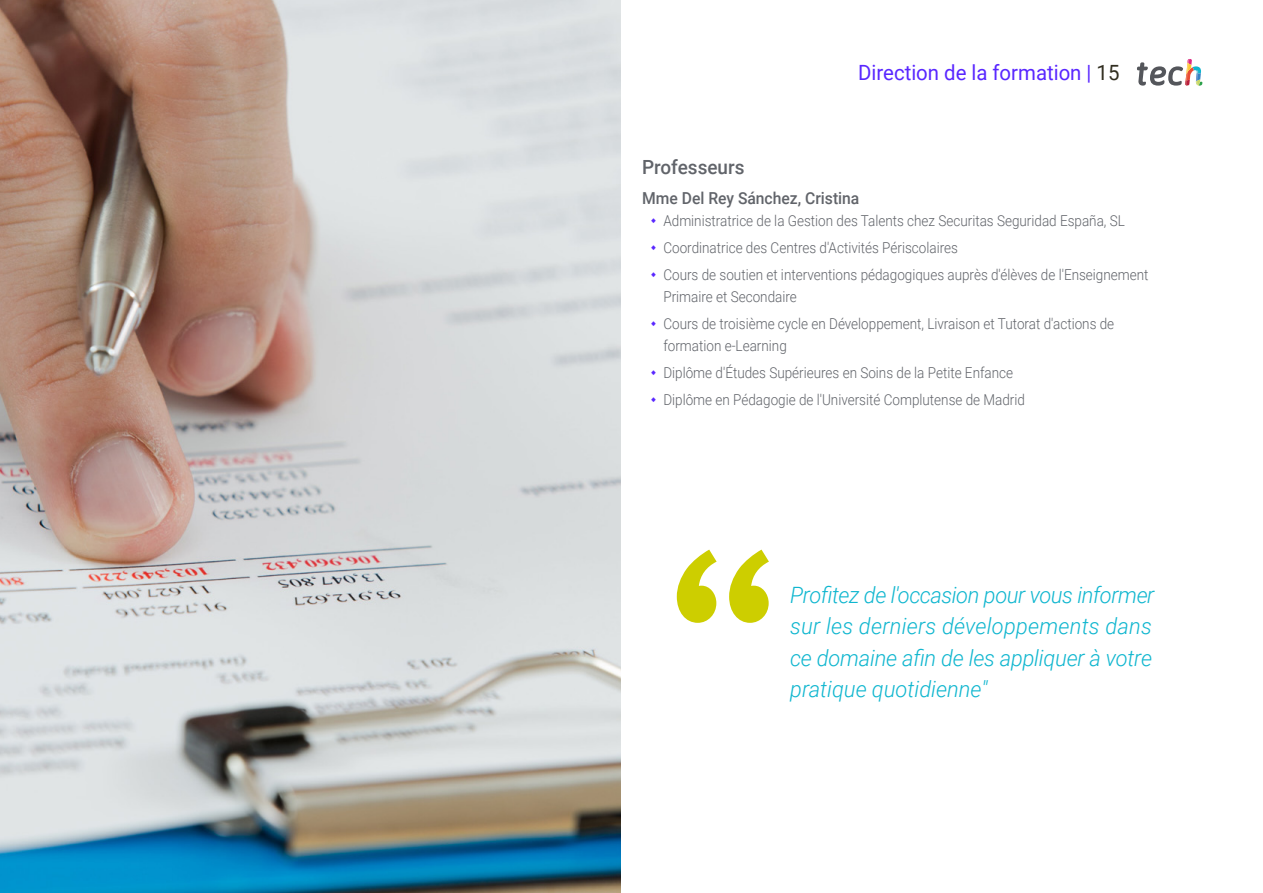
<style>
.page{position:relative;width:1263px;height:893px;background:#fff}
.page>*{position:absolute;margin:0;border:0;box-sizing:border-box;transform-origin:0 0}
.t1{font:italic 300 22.5px/31.5px "Roboto";letter-spacing:-.01em;color:#0fb6cf;text-align:justify}
.t2{font:21px "Roboto";color:#5927ff}
.t3{font:500 19.5px "Roboto";color:#61646a}
.t4{font:500 16.5px "Roboto";color:#61646a;scale:.95 1}
.t5{font:300 15px/26.7px "Roboto";color:#61646a;scale:.9 1}
.s1{color:#312e20}
</style>
<div class="page">
<img style="left:0;top:0;width:621px;height:893px">
<svg style="left:677px;top:550px;width:92px;height:73px"></svg>
<svg style="left:1137px;top:59px;width:65px;height:27px"></svg>
<h2 class="t2" style="left:858px;top:57px;width:263px">Direction de la formation | <span class="s1">15</span></h2>
<h3 class="t3" style="left:642px;top:154px;width:104px">Professeurs</h3>
<p class="t4" style="left:642px;top:186px;width:230px">Mme Del Rey Sánchez, Cristina</p>
<p class="t5" style="left:663px;top:207px;width:540px">Administratrice de la Gestion des Talents chez Securitas Seguridad España, SL<br>Coordinatrice des Centres d'Activités Périscolaires<br>Cours de soutien et interventions pédagogiques auprès d'élèves de l'Enseignement</p>
<p class="t5" style="left:663px;top:283px;width:502px">Primaire et Secondaire<br>Cours de troisième cycle en Développement, Livraison et Tutorat d'actions de</p>
<p class="t5" style="left:663px;top:332px;width:403px">formation e-Learning<br>Diplôme d'Études Supérieures en Soins de la Petite Enfance<br>Diplôme en Pédagogie de l'Université Complutense de Madrid</p>
<h1 class="t1" style="left:790px;top:578px;width:366px">Profitez de l'occasion pour vous informer sur les derniers développements dans ce domaine afin de les appliquer à votre pratique quotidienne"</h1>
</div>
